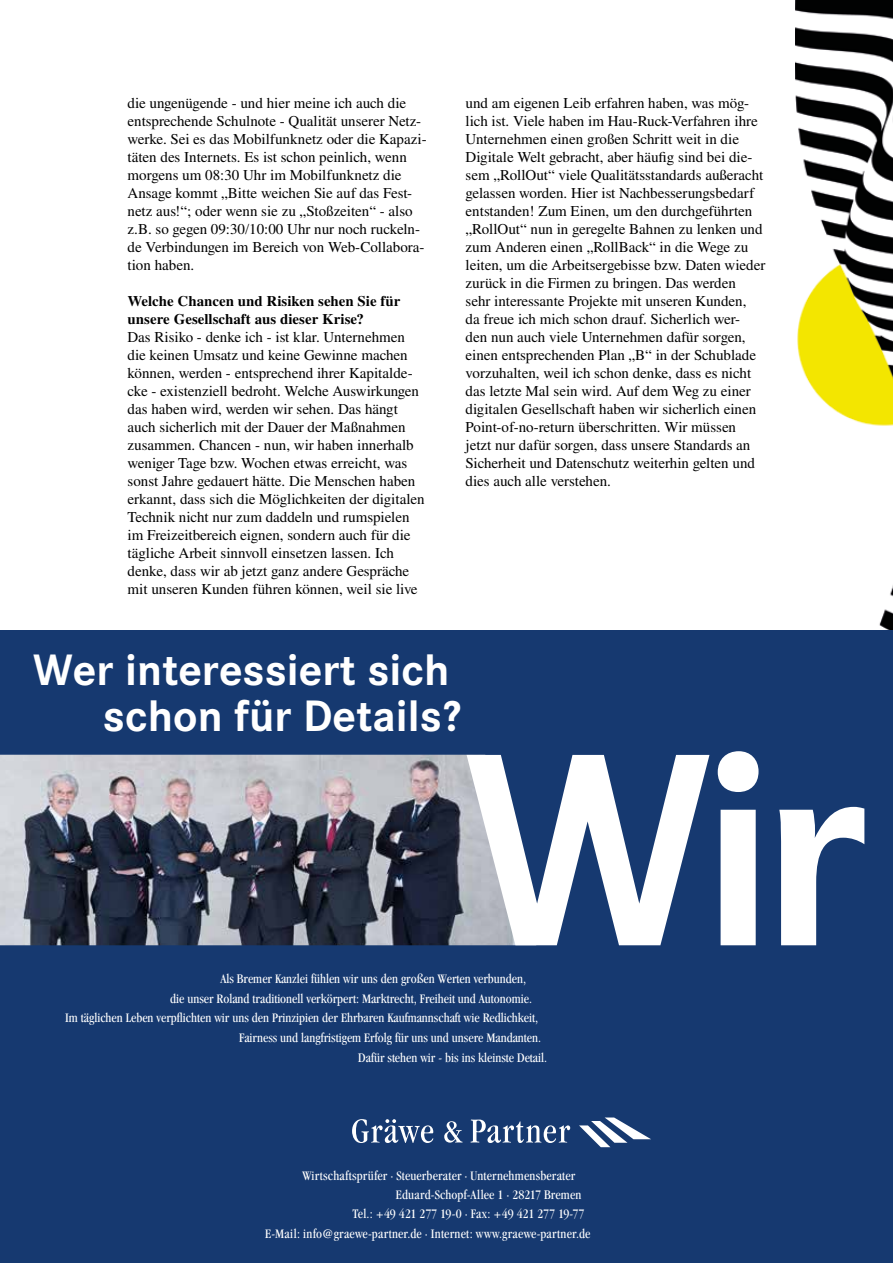
<style>
.page{position:relative;width:893px;height:1263px;background:#fff}
.page>*{position:absolute;margin:0;border:0;box-sizing:border-box;transform-origin:0 0}
.t1{font:700 45.75px/45.5px "Corporate S Pro";color:#fff;text-align:right}
.t2{font:15px/18px "Nimbus Rom No 9 L";color:#000}
.t3{font:500 15px/18px "Nimbus Rom No 9 L";color:#000}
.t4{font:condensed 13.5px "Garamond";color:#fff}
.t5{font:condensed 13.5px "Garamond";letter-spacing:.02em;color:#fff}
.t6{font:9px "Courier";color:#000}
</style>
<div class="page">
<img style="left:795px;top:0;width:98px;height:631px">
<div style="left:0;top:631px;width:893px;height:632px;background:#163970"></div>
<svg style="left:352px;top:1119px;width:81px;height:24px"></svg>
<svg style="left:444px;top:1121px;width:19px;height:21px"></svg>
<svg style="left:470px;top:1119px;width:100px;height:24px"></svg>
<svg style="left:579px;top:1117px;width:72px;height:30px"></svg>
<img style="left:0;top:755px;width:467px;height:190px">
<svg style="left:467px;top:755px;width:242px;height:190px"></svg>
<svg style="left:718px;top:751px;width:40px;height:194px"></svg>
<svg style="left:779px;top:807px;width:85px;height:138px"></svg>
<p class="t2" style="left:128px;top:93px;width:301px">die ungenügende - und hier meine ich auch die entsprechende Schulnote - Qualität unserer Netz&shy;werke. Sei es das Mobilfunknetz oder die Kapazi&shy;täten des Internets. Es ist schon peinlich, wenn morgens um 08:30 Uhr im Mobilfunknetz die Ansage kommt „Bitte weichen Sie auf das Fest&shy;netz aus!“; oder wenn sie zu „Stoßzeiten“ - also z.B. so gegen 09:30/10:00 Uhr nur noch ruckeln&shy;de Verbindungen im Bereich von Web-Collabora&shy;tion haben.</p>
<p class="t3" style="left:128px;top:292px;width:274px">Welche Chancen und Risiken sehen Sie für unsere Gesellschaft aus dieser Krise?</p>
<p class="t2" style="left:128px;top:327px;width:299px">Das Risiko - denke ich - ist klar. Unternehmen die keinen Umsatz und keine Gewinne machen können, werden - entsprechend ihrer Kapitalde&shy;cke - existenziell bedroht. Welche Auswirkungen das haben wird, werden wir sehen. Das hängt auch sicherlich mit der Dauer der Maßnahmen zusammen. Chancen - nun, wir haben innerhalb weniger Tage bzw. Wochen etwas erreicht, was sonst Jahre gedauert hätte. Die Menschen haben erkannt, dass sich die Möglichkeiten der digitalen Technik nicht nur zum daddeln und rumspielen im Freizeitbereich eignen, sondern auch für die tägliche Arbeit sinnvoll einsetzen lassen. Ich denke, dass wir ab jetzt ganz andere Gespräche mit unseren Kunden führen können, weil sie live</p>
<p class="t6" style="left:124px;top:589px;width:7px">1</p>
<p class="t6" style="left:146px;top:589px;width:45px">06.04.20</p>
<p class="t6" style="left:205px;top:589px;width:29px">13:53</p>
<p class="t2" style="left:466px;top:93px;width:301px">und am eigenen Leib erfahren haben, was mög&shy;lich ist. Viele haben im Hau-Ruck-Verfahren ihre Unternehmen einen großen Schritt weit in die Digitale Welt gebracht, aber häufig sind bei die&shy;sem „RollOut“ viele Qualitätsstandards außeracht gelassen worden. Hier ist Nachbesserungsbedarf entstanden! Zum Einen, um den durchgeführten „RollOut“ nun in geregelte Bahnen zu lenken und zum Anderen einen „RollBack“ in die Wege zu leiten, um die Arbeitsergebisse bzw. Daten wieder zurück in die Firmen zu bringen. Das werden<br>sehr interessante Projekte mit unseren Kunden,<br>da freue ich mich schon drauf. Sicherlich wer&shy;den nun auch viele Unternehmen dafür sorgen, einen entsprechenden Plan „B“ in der Schublade vorzuhalten, weil ich schon denke, dass es nicht das letzte Mal sein wird. Auf dem Weg zu einer digitalen Gesellschaft haben wir sicherlich einen Point-of-no-return überschritten. Wir müssen jetzt nur dafür sorgen, dass unsere Standards an Sicherheit und Datenschutz weiterhin gelten und dies auch alle verstehen.</p>
<h1 class="t1" style="left:33px;top:644px;width:429px">Wer interessiert sich schon für Details?</h1>
<p class="t4" style="left:220px;top:971px;width:307px">Als Bremer Kanzlei fühlen wir uns den großen Werten verbunden,</p>
<p class="t4" style="left:170px;top:991px;width:364px">die unser Roland traditionell verkörpert: Marktrecht, Freiheit und Autonomie.</p>
<p class="t4" style="left:65px;top:1010px;width:474px">Im täglichen Leben verpflichten wir uns den Prinzipien der Ehrbaren Kaufmannschaft wie Redlichkeit,</p>
<p class="t4" style="left:239px;top:1030px;width:304px">Fairness und langfristigem Erfolg für uns und unsere Mandanten.</p>
<p class="t4" style="left:358px;top:1050px;width:190px">Dafür stehen wir - bis ins kleinste Detail.</p>
<p class="t4" style="left:302px;top:1168px;width:274px">Wirtschaftsprüfer · Steuerberater · Unternehmensberater</p>
<p class="t4" style="left:396px;top:1187px;width:187px">Eduard-Schopf-Allee 1 · 28217 Bremen</p>
<p class="t4" style="left:352px;top:1206px;width:234px">Tel.: +49 421 277 19-0 · Fax: +49 421 277 19-77</p>
<p class="t5" style="left:265px;top:1226px;width:327px">E-Mail: info@graewe-partner.de · Internet: www.graewe-partner.de</p>
</div>
